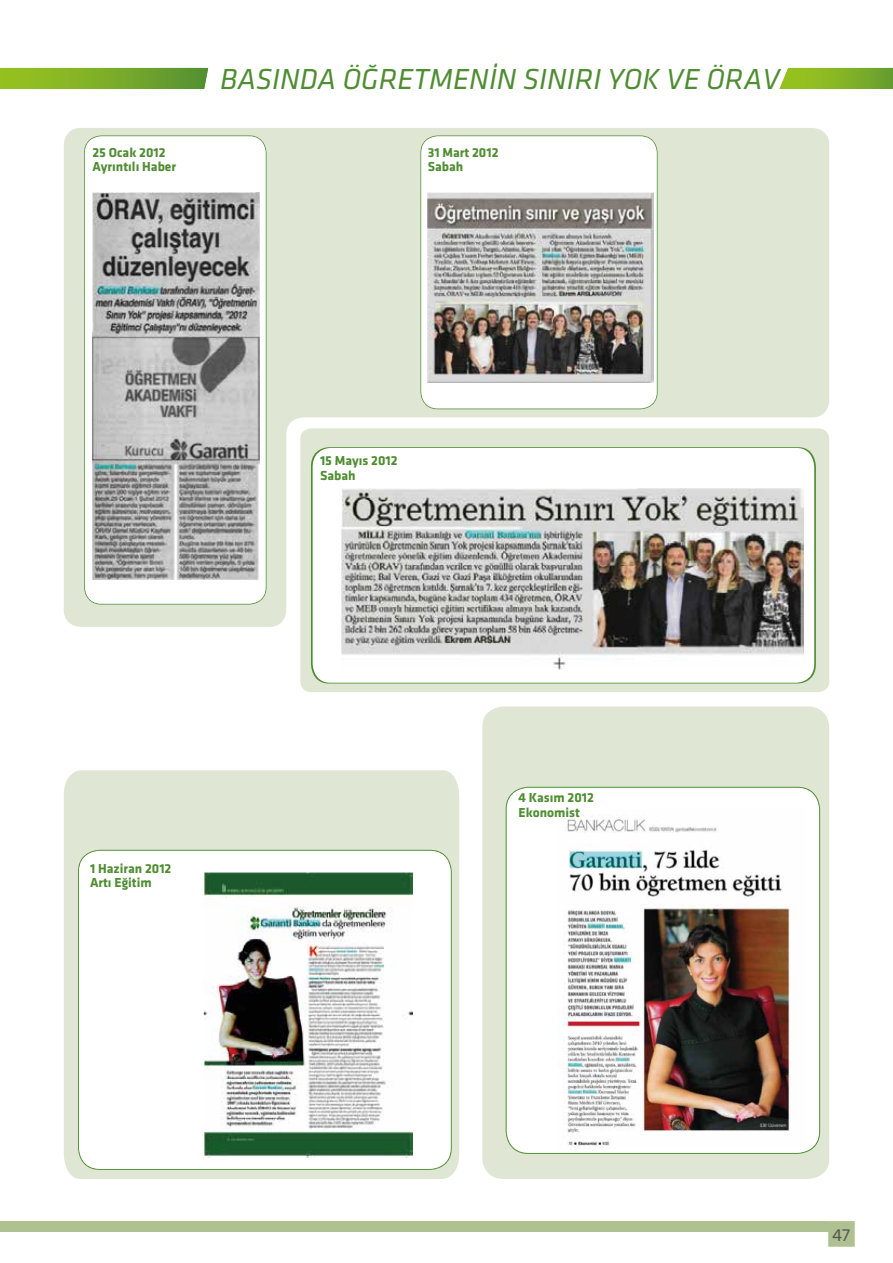
<style>
.page{position:relative;width:893px;height:1263px;background:#fff}
.page>*{position:absolute;margin:0;border:0;box-sizing:border-box;transform-origin:0 0}
.t1{font:italic 30px "Klavika";color:#4f8d32}
.t2{font:18px "Klavika Regular TT";color:#575756}
.t3{font:700 13.5px/14.4px "Klavika Bold TT";color:#4f8d32}
</style>
<div class="page">
<div style="left:300px;top:428px;width:529px;height:264px;background:#e0e6d4;border-radius:11px"></div>
<svg style="left:828px;top:1221px;width:27px;height:26px"></svg>
<div style="left:0;top:1221px;width:829px;height:10px;background:#aec191"></div>
<svg style="left:0;top:68px;width:208px;height:21px;background:#7bad2a"></svg>
<svg style="left:779px;top:68px;width:114px;height:21px;background:#88b62e"></svg>
<div style="left:482px;top:706px;width:347px;height:473px;background:#e0e6d4;border-radius:21px"></div>
<svg style="left:64px;top:128px;width:765px;height:499px;fill:#e0e6d4"></svg>
<svg style="left:84px;top:135px;width:182px;height:469px"></svg>
<img style="left:92px;top:192px;width:168px;height:388px">
<svg style="left:420px;top:135px;width:238px;height:274px"></svg>
<img style="left:428px;top:192px;width:225px;height:190px">
<div style="left:506px;top:787px;width:314px;height:367px;background:#fff"></div>
<img style="left:558px;top:809px;width:247px;height:340px">
<div style="left:313px;top:448px;width:501px;height:235px;background:#fff;border-radius:18px"></div>
<img style="left:341px;top:489px;width:463px;height:180px">
<div style="left:64px;top:770px;width:395px;height:409px;background:#e0e6d4"></div>
<svg style="left:78px;top:850px;width:374px;height:320px"></svg>
<img style="left:203px;top:872px;width:210px;height:285px">
<h1 class="t1" style="left:220px;top:63px;width:561px">BASINDA ÖĞRETMENİN SINIRI YOK VE ÖRAV</h1>
<p class="t3" style="left:92px;top:145px;width:85px">25 Ocak 2012<br>Ayrıntılı Haber</p>
<p class="t3" style="left:428px;top:145px;width:72px">31 Mart 2012<br>Sabah</p>
<p class="t3" style="left:90px;top:861px;width:83px">1 Haziran 2012<br>Artı Eğitim</p>
<p class="t3" style="left:320px;top:453px;width:79px">15 Mayıs 2012<br>Sabah</p>
<p class="t3" style="left:518px;top:790px;width:77px">4 Kasım 2012<br>Ekonomist</p>
<h2 class="t2" style="left:832px;top:1225px;width:19px">47</h2>
</div>
